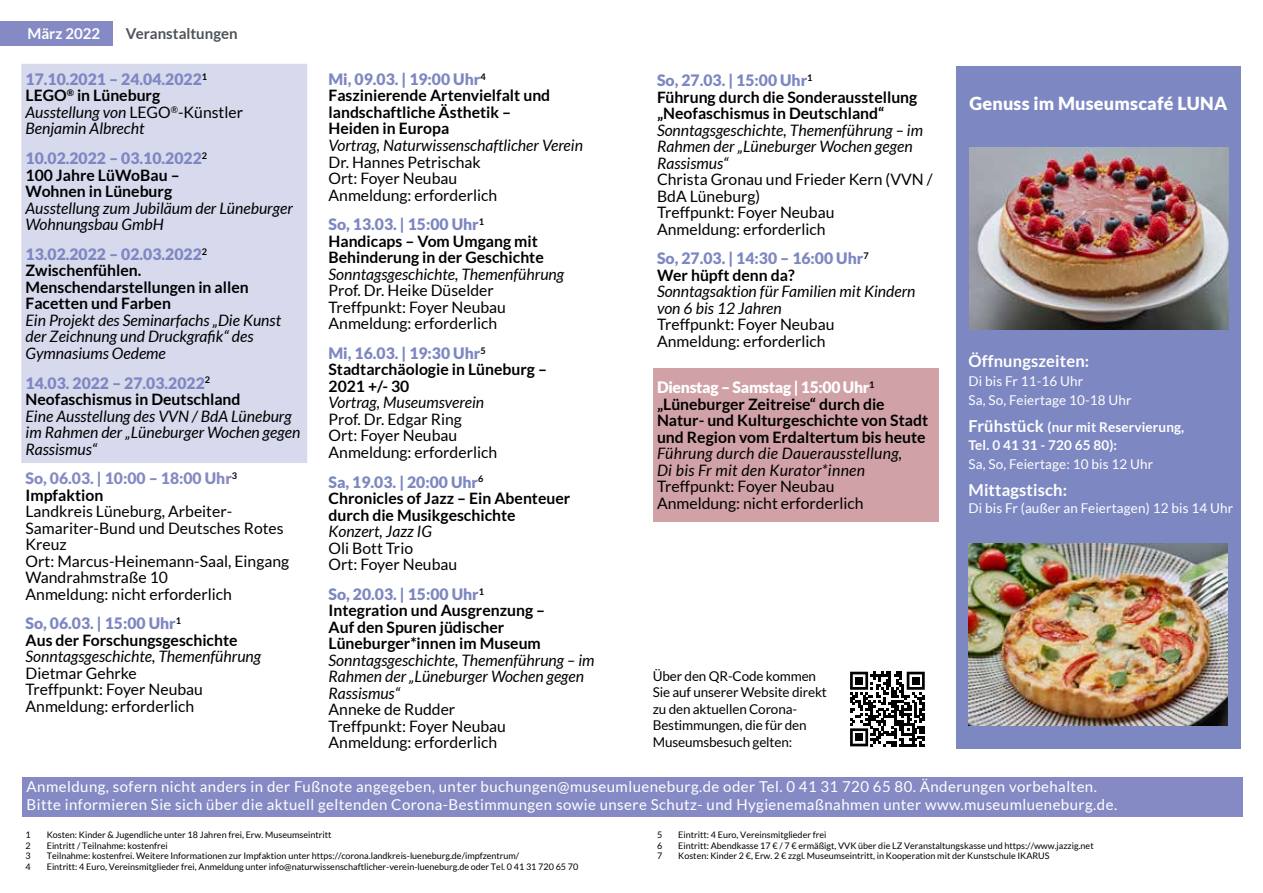
<style>
.page{position:relative;width:1263px;height:893px;background:#fff}
.page>*{position:absolute;margin:0;border:0;box-sizing:border-box;transform-origin:0 0}
.t1{font:900 18px "Lato";letter-spacing:.01em;color:#fff}
.t2{font:700 16.5px "Lato";letter-spacing:.01em;color:#fff}
.t3{font:700 15.75px/16.5px "Lato";color:#000}
.t4{font:15.75px/16.5px "Lato";color:#000}
.t5{font:italic 15.75px/16.5px "Lato";color:#000}
.t6{font:italic 15.75px/16.5px "Lato";letter-spacing:.02em;color:#000}
.t7{font:900 15.75px/16.5px "Lato";color:#7d87c2}
.t8{font:900 15.75px/16.5px "Lato";color:#868ac4}
.t9{font:15px/18px "Lato";letter-spacing:.03em;color:#fff}
.t10{font:700 15px "Lato";color:#4e5358}
.t11{font:700 15px "Lato";color:#fff}
.t12{font:13.5px/16.5px "Lato";letter-spacing:-.01em;color:#000}
.t13{font:13.5px/19.2px "Lato";letter-spacing:.01em;color:#fff}
.t14{font:700 13.5px/18px "Lato";letter-spacing:.01em;color:#fff}
.t15{font:9px "Lato";color:#000}
.s1{font-weight:900;font-style:normal;color:#7d87c2}
.s2{font-weight:700;font-style:normal}
.s3{font-style:normal}
.s4{font-weight:900;color:#7d87c2}
.s5{font-weight:700;color:#000}
.s6{font-weight:900;color:#fff}
.s7{font-size:16.5px}
</style>
<div class="page">
<div style="left:21px;top:64px;width:286px;height:399px;background:#d7d9ed"></div>
<div style="left:653px;top:368px;width:286px;height:154px;background:#d0a1a6"></div>
<div style="left:22px;top:777px;width:1221px;height:39px;background:#868ac4"></div>
<svg style="left:850px;top:672px;width:75px;height:74px"></svg>
<div style="left:855px;top:677px;width:8px;height:8px;background:#000"></div>
<div style="left:912px;top:677px;width:7px;height:8px;background:#000"></div>
<div style="left:855px;top:733px;width:8px;height:8px;background:#000"></div>
<div style="left:956px;top:66px;width:285px;height:682px;background:#7d87c2"></div>
<img style="left:968px;top:544px;width:260px;height:182px">
<img style="left:969px;top:148px;width:260px;height:182px">
<div style="left:0;top:21px;width:113px;height:25px;background:#868ac4"></div>
<p class="t11" style="left:27px;top:25px;width:74px">März 2022</p>
<p class="t10" style="left:126px;top:25px;width:113px">Veranstaltungen</p>
<p class="t5" style="left:26px;top:71px;width:219px"><span class="s1">17.10.2021 – 24.04.2022</span><sup>1<br></sup><span class="s2">LEGO</span><sup>®</sup> <span class="s2">in Lüneburg<br></span>Ausstellung von <span class="s3">LEGO</span><sup>®</sup><span class="s3">-Künstler<br></span>Benjamin Albrecht</p>
<p class="t3" style="left:26px;top:150px;width:183px"><span class="s4">10.02.2022 – 03.10.2022</span><sup>2<br></sup>100 Jahre LüWoBau –<br>Wohnen in Lüneburg</p>
<p class="t5" style="left:26px;top:200px;width:269px">Ausstellung zum Jubiläum der Lüneburger<br>Wohnungsbau GmbH</p>
<p class="t3" style="left:26px;top:246px;width:225px"><span class="s4">13.02.2022 – 02.03.2022</span><sup>2<br></sup>Zwischenfühlen.<br>Menschendarstellungen in allen<br>Facetten und Farben</p>
<p class="t5" style="left:26px;top:312px;width:257px">Ein Projekt des Seminarfachs „Die Kunst der Zeichnung und Druckgrafik“ des<br>Gymnasiums Oedeme</p>
<p class="t3" style="left:26px;top:374px;width:216px"><span class="s4">14.03. 2022 – 27.03.2022</span><sup>2<br></sup>Neofaschismus in Deutschland</p>
<p class="t5" style="left:26px;top:408px;width:276px">Eine Ausstellung des VVN / BdA Lüneburg im Rahmen der „Lüneburger Wochen gegen<br>Rassismus“</p>
<p class="t8" style="left:26px;top:470px;width:213px">So, 06.03. | 10:00 – 18:00 Uhr<sup>3<br></sup><span class="s5">Impfaktion</span></p>
<p class="t4" style="left:26px;top:503px;width:265px">Landkreis Lüneburg, Arbeiter-<br>Samariter-Bund und Deutsches Rotes<br>Kreuz<br>Ort: Marcus-Heinemann-Saal, Eingang<br>Wandrahmstraße 10<br>Anmeldung: nicht erforderlich</p>
<p class="t3" style="left:26px;top:615px;width:214px"><span class="s4">So, 06.03. | 15:00 Uhr</span><sup>1<br></sup>Aus der Forschungsgeschichte</p>
<p class="t5" style="left:26px;top:649px;width:237px">Sonntagsgeschichte, Themenführung</p>
<p class="t4" style="left:26px;top:665px;width:179px">Dietmar Gehrke<br>Treffpunkt: Foyer Neubau<br>Anmeldung: erforderlich</p>
<p class="t3" style="left:328px;top:71px;width:223px"><span class="s4">Mi, 09.03. | 19:00 Uhr</span><sup>4<br></sup>Faszinierende Artenvielfalt und landschaftliche Ästhetik –<br>Heiden in Europa</p>
<p class="t5" style="left:328px;top:137px;width:256px">Vortrag, Naturwissenschaftlicher Verein</p>
<p class="t4" style="left:328px;top:153px;width:170px">Dr. Hannes Petrischak<br>Ort: Foyer Neubau<br>Anmeldung: erforderlich</p>
<p class="t3" style="left:328px;top:216px;width:217px"><span class="s4">So, 13.03. | 15:00 Uhr</span><sup>1<br></sup>Handicaps – Vom Umgang mit<br>Behinderung in der Geschichte</p>
<p class="t5" style="left:328px;top:266px;width:237px">Sonntagsgeschichte, Themenführung</p>
<p class="t4" style="left:328px;top:282px;width:179px">Prof. Dr. Heike Düselder<br>Treffpunkt: Foyer Neubau<br>Anmeldung: erforderlich</p>
<p class="t3" style="left:328px;top:345px;width:220px"><span class="s4">Mi, 16.03. | 19:30 Uhr</span><sup>5<br></sup>Stadtarchäologie in Lüneburg –<br>2021 +/- 30</p>
<p class="t5" style="left:328px;top:395px;width:157px">Vortrag, Museumsverein</p>
<p class="t4" style="left:328px;top:411px;width:170px">Prof. Dr. Edgar Ring<br>Ort: Foyer Neubau<br>Anmeldung: erforderlich</p>
<p class="t3" style="left:328px;top:473px;width:243px"><span class="s4">Sa, 19.03. | 20:00 Uhr</span><sup>6<br></sup>Chronicles of Jazz – Ein Abenteuer durch die Musikgeschichte</p>
<p class="t5" style="left:328px;top:524px;width:105px">Konzert, Jazz IG</p>
<p class="t4" style="left:328px;top:539px;width:130px">Oli Bott Trio<br>Ort: Foyer Neubau</p>
<p class="t3" style="left:328px;top:586px;width:218px"><span class="s4">So, 20.03. | 15:00 Uhr</span><sup>1<br></sup>Integration und Ausgrenzung –<br>Auf den Spuren jüdischer<br>Lüneburger*innen im Museum</p>
<p class="t5" style="left:328px;top:652px;width:267px">Sonntagsgeschichte, Themenführung – im<br>Rahmen der „Lüneburger Wochen gegen<br>Rassismus“</p>
<p class="t4" style="left:328px;top:701px;width:179px">Anneke de Rudder<br>Treffpunkt: Foyer Neubau<br>Anmeldung: erforderlich</p>
<p class="t3" style="left:657px;top:72px;width:262px"><span class="s4">So, 27.03. | 15:00 Uhr</span><sup>1<br></sup>Führung durch die Sonderausstellung „Neofaschismus in Deutschland“</p>
<p class="t5" style="left:657px;top:122px;width:267px">Sonntagsgeschichte, Themenführung – im<br>Rahmen der „Lüneburger Wochen gegen<br>Rassismus“</p>
<p class="t4" style="left:657px;top:171px;width:277px">Christa Gronau und Frieder Kern (VVN /<br>BdA Lüneburg)<br>Treffpunkt: Foyer Neubau<br>Anmeldung: erforderlich</p>
<p class="t7" style="left:657px;top:250px;width:213px">So, 27.03. | 14:30 – 16:00 Uhr<sup>7<br></sup><span class="s5">Wer hüpft denn da?</span></p>
<p class="t5" style="left:657px;top:284px;width:260px">Sonntagsaktion für Familien mit Kindern von 6 bis 12 Jahren</p>
<p class="t4" style="left:657px;top:316px;width:179px">Treffpunkt: Foyer Neubau<br>Anmeldung: erforderlich</p>
<p class="t3" style="left:657px;top:379px;width:273px"><span class="s6">Dienstag – Samstag | 15:00 Uhr</span><sup>1 </sup>„Lüneburger Zeitreise“ durch die Natur- und Kulturgeschichte von Stadt und Region vom Erdaltertum bis heute</p>
<p class="t6" style="left:657px;top:446px;width:247px">Führung durch die Dauerausstellung,<br>Di bis Fr mit den Kurator*innen</p>
<p class="t4" style="left:657px;top:478px;width:208px">Treffpunkt: Foyer Neubau<br>Anmeldung: nicht erforderlich</p>
<p class="t1" style="left:969px;top:93px;width:259px">Genuss im Museumscafé LUNA</p>
<p class="t2" style="left:968px;top:351px;width:122px">Öffnungszeiten:</p>
<p class="t13" style="left:968px;top:372px;width:165px">Di bis Fr 11-16 Uhr<br>Sa, So, Feiertage 10-18 Uhr</p>
<p class="t14" style="left:968px;top:418px;width:217px"><span class="s7">Frühstück</span> (nur mit Reservierung,<br>Tel. 0 41 31 - 720 65 80):</p>
<p class="t13" style="left:968px;top:455px;width:186px">Sa, So, Feiertage: 10 bis 12 Uhr</p>
<p class="t2" style="left:968px;top:481px;width:100px">Mittagstisch:</p>
<p class="t13" style="left:968px;top:498px;width:266px">Di bis Fr (außer an Feiertagen) 12 bis 14 Uhr</p>
<p class="t12" style="left:653px;top:667px;width:176px">Über den QR-Code kommen<br>Sie auf unserer Website direkt zu den aktuellen Corona-<br>Bestimmungen, die für den<br>Museumsbesuch gelten:</p>
<p class="t9" style="left:27px;top:778px;width:1092px">Anmeldung, sofern nicht anders in der Fußnote angegeben, unter buchungen@museumlueneburg.de oder Tel. 0 41 31 720 65 80. Änderungen vorbehalten.<br>Bitte informieren Sie sich über die aktuell geltenden Corona-Bestimmungen sowie unsere Schutz- und Hygienemaßnahmen unter www.museumlueneburg.de.</p>
<p class="t15" style="left:26px;top:829px;width:7px">1</p>
<p class="t15" style="left:47px;top:829px;width:286px">Kosten: Kinder &amp; Jugendliche unter 18 Jahren frei, Erw. Museumseintritt</p>
<p class="t15" style="left:26px;top:840px;width:7px">2</p>
<p class="t15" style="left:47px;top:840px;width:123px">Eintritt / Teilnahme: kostenfrei</p>
<p class="t15" style="left:26px;top:851px;width:7px">3</p>
<p class="t15" style="left:47px;top:851px;width:474px">Teilnahme: kostenfrei. Weitere Informationen zur Impfaktion unter https://corona.landkreis-lueneburg.de/impfzentrum/</p>
<p class="t15" style="left:26px;top:862px;width:7px">4</p>
<p class="t15" style="left:47px;top:862px;width:533px">Eintritt: 4 Euro, Vereinsmitglieder frei, Anmeldung unter info@naturwissenschaftlicher-verein-lueneburg.de oder Tel. 0 41 31 720 65 70</p>
<p class="t15" style="left:657px;top:829px;width:7px">5</p>
<p class="t15" style="left:678px;top:829px;width:150px">Eintritt: 4 Euro, Vereinsmitglieder frei</p>
<p class="t15" style="left:657px;top:840px;width:7px">6</p>
<p class="t15" style="left:678px;top:840px;width:417px">Eintritt: Abendkasse 17 € / 7 € ermäßigt, VVK über die LZ Veranstaltungskasse und https://www.jazzig.net</p>
<p class="t15" style="left:657px;top:851px;width:7px">7</p>
<p class="t15" style="left:678px;top:851px;width:373px">Kosten: Kinder 2 €, Erw. 2 € zzgl. Museumseintritt, in Kooperation mit der Kunstschule IKARUS</p>
</div>
